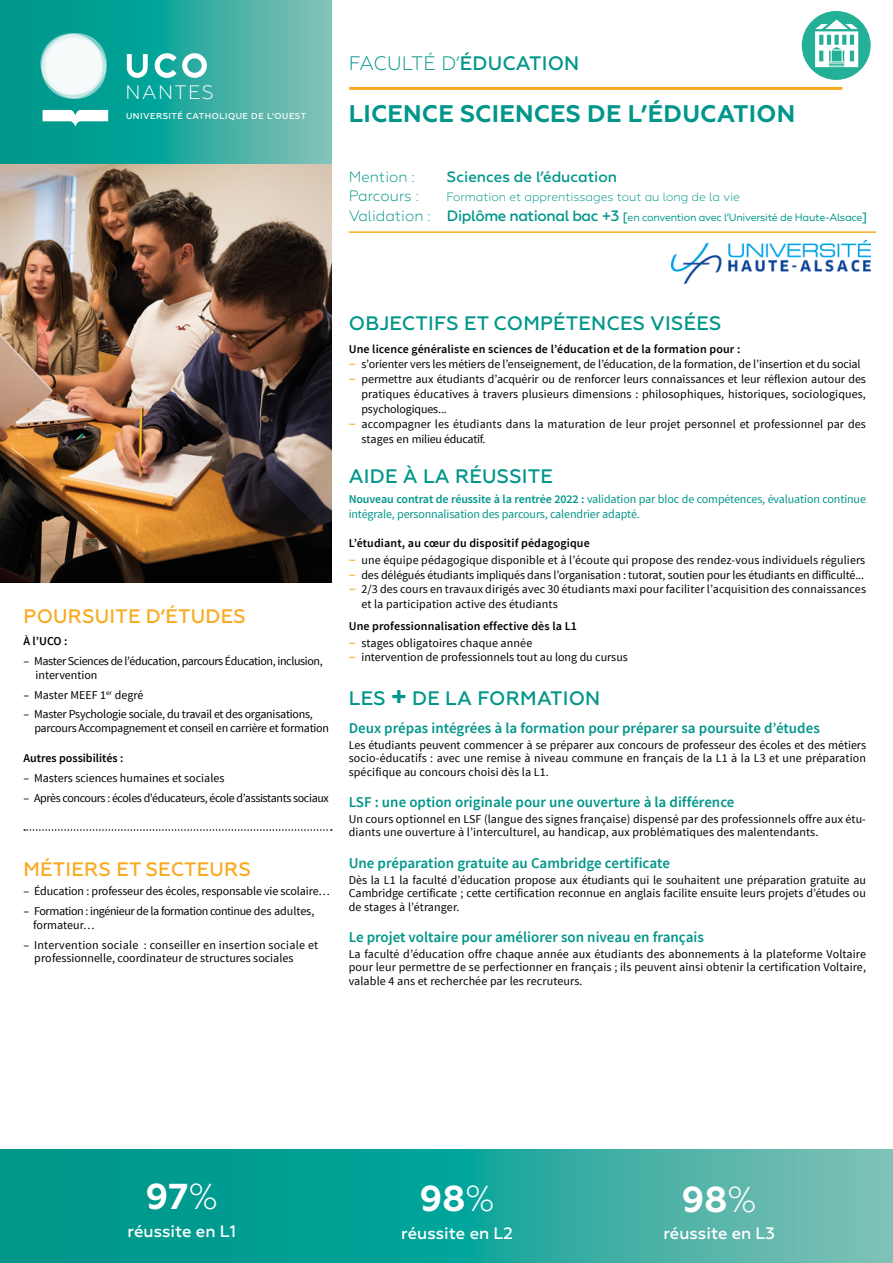
<style>
.page{position:relative;width:893px;height:1263px;background:#fff}
.page>*{position:absolute;margin:0;border:0;box-sizing:border-box;transform-origin:0 0}
.t1{font:700 36px "Geometria";color:#fff}
.t2{font:700 24px "Geometria";letter-spacing:.01em;color:#00968a}
.t3{font:500 19.5px "Geometria";letter-spacing:.01em;color:#00968a}
.t4{font:500 19.5px "Geometria";letter-spacing:.01em;color:#f8aa23}
.t5{font:300 19.5px "Geometria";letter-spacing:-.015em;color:#00968a}
.t6{font:300 19.5px "Geometria";letter-spacing:.075em;color:#fff}
.t7{font:500 16.5px "Geometria";color:#fff}
.t8{font:600 15px "Source Sans Pro";color:#00968a}
.t9{font:500 15px "Geometria";color:#00968a}
.t10{font:300 15px "Geometria";color:#00968a}
.t11{font:12px/13.5px "Source Sans Pro";color:#000;text-align:justify}
.t12{font:12px/13.5px "Source Sans Pro";letter-spacing:-.03em;color:#000}
.t13{font:600 12px "Source Sans Pro";letter-spacing:.01em;color:#000}
.t14{font:12px/15px "Source Sans Pro";letter-spacing:-.01em;color:#00968a}
.t15{font:12px/13.5px "Source Sans Pro";letter-spacing:-.02em;color:#000}
.t16{font:300 12px "Geometria";color:#00968a}
.t17{font:10.5px "Geometria";letter-spacing:-.025em;color:#00968a}
.t18{font:500 8.55px "Geometria";letter-spacing:.055em;color:#fff}
.s1{font-weight:500}
.s2{font-weight:300;font-size:15px}
.s3{font-weight:500;font-size:15px}
.s4{font-weight:500;font-size:12px}
.s5{font-size:15px;color:#f8aa23}
.s6{font-weight:600}
.s7{font-weight:700;font-size:25.5px}
.s8{font-weight:300}
</style>
<div class="page">
<svg style="left:0;top:1149px;width:893px;height:114px;background:#24a79c"></svg>
<hr style="left:349px;top:231px;width:527px;height:2px;background:#f8aa23">
<hr style="left:349px;top:87px;width:493px;height:3px;background:#f8aa23">
<svg style="left:0;top:0;width:332px;height:164px;background:#2daa9f"></svg>
<img style="left:0;top:164px;width:332px;height:418px">
<svg style="left:24px;top:829px;width:308px;height:2px"></svg>
<div style="left:802px;top:11px;width:69px;height:69px;background:#23b096;border-radius:50%"></div>
<svg style="left:815px;top:20px;width:43px;height:47px"></svg>
<svg style="left:46px;top:33px;width:61px;height:61px"></svg>
<svg style="left:40px;top:33px;width:61px;height:62px"></svg>
<svg style="left:42px;top:34px;width:61px;height:61px"></svg>
<svg style="left:45px;top:38px;width:61px;height:61px;fill:#f6fafa"></svg>
<svg style="left:43px;top:110px;width:65px;height:17px"></svg>
<svg style="left:127px;top:54px;width:21px;height:24px"></svg>
<svg style="left:155px;top:53px;width:52px;height:25px"></svg>
<img style="left:672px;top:240px;width:198px;height:44px">
<h3 class="t6" style="left:126px;top:81px;width:90px">NANTES</h3>
<p class="t18" style="left:126px;top:111px;width:182px">UNIVERSITÉ CATHOLIQUE DE L’OUEST</p>
<h3 class="t5" style="left:349px;top:52px;width:232px">FACULTÉ D’<span class="s1">ÉDUCATION</span></h3>
<h2 class="t2" style="left:349px;top:99px;width:448px">LICENCE SCIENCES DE L’ÉDUCATION</h2>
<p class="t10" style="left:349px;top:168px;width:68px">Mention :</p>
<p class="t9" style="left:447px;top:168px;width:172px">Sciences de l’éducation</p>
<p class="t10" style="left:349px;top:187px;width:72px">Parcours :</p>
<p class="t16" style="left:446px;top:190px;width:295px">Formation et apprentissages tout au long de la vie</p>
<p class="t17" style="left:349px;top:211px;width:520px"><span class="s2">Validation :</span> <span class="s3">Diplôme national bac +3</span> <span class="s4">[</span>en convention avec l’Université de Haute-Alsace<span class="s4">]</span></p>
<h3 class="t4" style="left:24px;top:605px;width:224px">POURSUITE D’ÉTUDES</h3>
<p class="t13" style="left:23px;top:634px;width:45px">À l’UCO :</p>
<p class="t12" style="left:36px;top:655px;width:289px;text-indent:-12px">– Master Sciences de l’éducation, parcours Éducation, inclusion, intervention</p>
<p class="t11" style="left:23px;top:688px;width:121px">– Master MEEF 1<sup>er</sup> degré</p>
<p class="t15" style="left:34px;top:708px;width:296px;text-indent:-11px">– Master Psychologie sociale, du travail et des organisations, parcours Accompagnement et conseil en carrière et formation</p>
<p class="t13" style="left:23px;top:751px;width:102px">Autres possibilités :</p>
<p class="t11" style="left:23px;top:772px;width:202px">– Masters sciences humaines et sociales</p>
<p class="t12" style="left:23px;top:791px;width:307px">– Après concours : écoles d’éducateurs, école d’assistants sociaux</p>
<h3 class="t4" style="left:24px;top:857px;width:229px">MÉTIERS ET SECTEURS</h3>
<p class="t11" style="left:23px;top:885px;width:308px">– Éducation : professeur des écoles, responsable vie scolaire…</p>
<p class="t12" style="left:33px;top:905px;width:283px;text-indent:-10px">– Formation : ingénieur de la formation continue des adultes, formateur…</p>
<p class="t11" style="left:34px;top:938px;width:285px;text-indent:-11px">– Intervention sociale : conseiller en insertion sociale et professionnelle, coordinateur de structures sociales</p>
<h3 class="t3" style="left:349px;top:312px;width:374px">OBJECTIFS ET COMPÉTENCES VISÉES</h3>
<p class="t13" style="left:349px;top:341px;width:393px">Une licence généraliste en sciences de l’éducation et de la formation pour :</p>
<p class="t11" style="left:349px;top:357px;width:513px"><span class="s5">–</span> s’orienter vers les métiers de l’enseignement, de l’éducation, de la formation, de l’insertion et du social</p>
<p class="t11" style="left:361px;top:371px;width:506px;line-height:15px;text-indent:-13px"><span class="s5">–</span> permettre aux étudiants d’acquérir ou de renforcer leurs connaissances et leur réflexion autour des pratiques éducatives à travers plusieurs dimensions : philosophiques, historiques, sociologiques, psychologiques...</p>
<p class="t11" style="left:361px;top:416px;width:506px;line-height:15px;text-indent:-13px"><span class="s5">–</span> accompagner les étudiants dans la maturation de leur projet personnel et professionnel par des stages en milieu éducatif.</p>
<h3 class="t3" style="left:349px;top:465px;width:206px">AIDE À LA RÉUSSITE</h3>
<p class="t14" style="left:349px;top:492px;width:519px"><span class="s6">Nouveau contrat de réussite à la rentrée 2022 :</span> validation par bloc de compétences, évaluation continue intégrale, personnalisation des parcours, calendrier adapté.</p>
<p class="t13" style="left:349px;top:535px;width:243px">L’étudiant, au cœur du dispositif pédagogique</p>
<p class="t11" style="left:349px;top:554px;width:518px"><span class="s5">–</span> une équipe pédagogique disponible et à l’écoute qui propose des rendez-vous individuels réguliers</p>
<p class="t11" style="left:349px;top:569px;width:517px"><span class="s5">–</span> des délégués étudiants impliqués dans l’organisation : tutorat, soutien pour les étudiants en difficulté...</p>
<p class="t11" style="left:361px;top:581px;width:506px;line-height:15px;text-indent:-13px"><span class="s5">–</span> 2/3 des cours en travaux dirigés avec 30 étudiants maxi pour faciliter l’acquisition des connaissances et la participation active des étudiants</p>
<p class="t13" style="left:349px;top:618px;width:230px">Une professionnalisation effective dès la L1</p>
<p class="t11" style="left:349px;top:636px;width:185px"><span class="s5">–</span> stages obligatoires chaque année</p>
<p class="t11" style="left:349px;top:650px;width:281px"><span class="s5">–</span> intervention de professionnels tout au long du cursus</p>
<h3 class="t3" style="left:349px;top:687px;width:253px">LES <span class="s7">+</span> DE LA FORMATION</h3>
<p class="t8" style="left:349px;top:718px;width:473px">Deux prépas intégrées à la formation pour préparer sa poursuite d’études</p>
<p class="t11" style="left:349px;top:738px;width:519px">Les étudiants peuvent commencer à se préparer aux concours de professeur des écoles et des métiers socio-éducatifs : avec une remise à niveau commune en français de la L1 à la L3 et une préparation spécifique au concours choisi dès la L1.</p>
<p class="t8" style="left:349px;top:793px;width:387px">LSF : une option originale pour une ouverture à la différence</p>
<p class="t11" style="left:349px;top:812px;width:519px">Un cours optionnel en LSF (langue des signes française) dispensé par des professionnels offre aux étu&shy;diants une ouverture à l’interculturel, au handicap, aux problématiques des malentendants.</p>
<p class="t8" style="left:349px;top:854px;width:323px">Une préparation gratuite au Cambridge certificate</p>
<p class="t11" style="left:349px;top:873px;width:519px">Dès la L1 la faculté d’éducation propose aux étudiants qui le souhaitent une préparation gratuite au Cambridge certificate ; cette certification reconnue en anglais facilite ensuite leurs projets d’études ou de stages à l’étranger.</p>
<p class="t8" style="left:349px;top:928px;width:357px">Le projet voltaire pour améliorer son niveau en français</p>
<p class="t11" style="left:349px;top:947px;width:519px">La faculté d’éducation offre chaque année aux étudiants des abonnements à la plateforme Voltaire pour leur permettre de se perfectionner en français ; ils peuvent ainsi obtenir la certification Voltaire, valable 4 ans et recherchée par les recruteurs.</p>
<h1 class="t1" style="left:145px;top:1175px;width:74px">97<span class="s8">%</span></h1>
<h3 class="t7" style="left:128px;top:1222px;width:110px">réussite en L1</h3>
<h1 class="t1" style="left:419px;top:1177px;width:77px">98<span class="s8">%</span></h1>
<h3 class="t7" style="left:401px;top:1223px;width:113px">réussite en L2</h3>
<h1 class="t1" style="left:681px;top:1177px;width:77px">98<span class="s8">%</span></h1>
<h3 class="t7" style="left:663px;top:1224px;width:113px">réussite en L3</h3>
</div>
